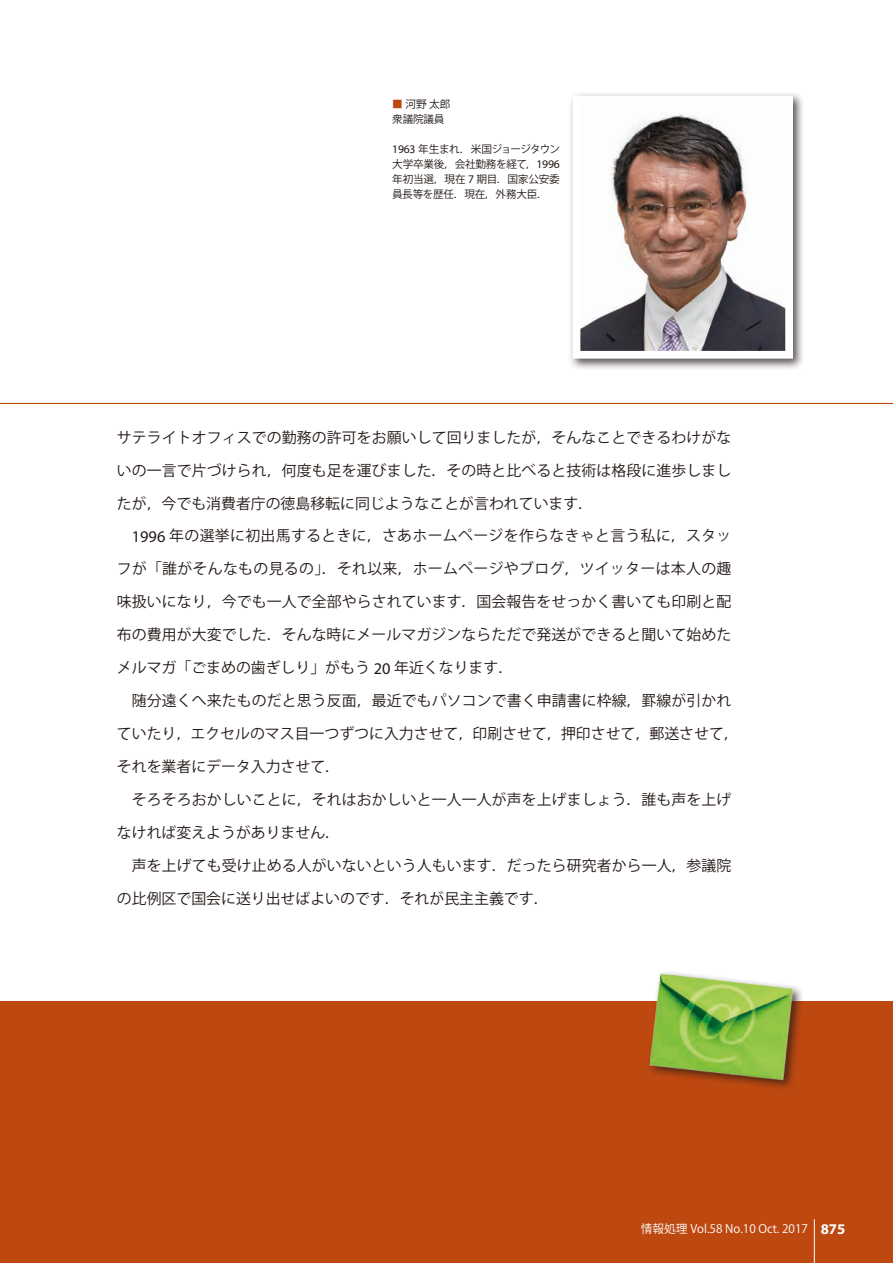
<style>
.page{position:relative;width:893px;height:1263px;background:#fff}
.page>*{position:absolute;margin:0;border:0;box-sizing:border-box;transform-origin:0 0}
.t1{font:14.85px "Koz Go Pro";letter-spacing:.005em;color:#231916}
.t2{font:14.85px "Koz Go Pro";letter-spacing:.025em;color:#231916}
.t3{font:11.7px "Koz Go Pro";color:#fff}
.t4{font:10.65px/14.9px "Koz Go Pro";letter-spacing:-.02em;color:#231916}
.s1{color:#bd4911}
.s2{font-family:"Myriad Pro";font-size:11.7px}
.s3{font-family:"Myriad Pro";font-size:16.35px}
.s4{font-family:"Myriad Pro";font-weight:700;font-size:14.85px}
</style>
<div class="page">
<div style="left:0;top:1001px;width:893px;height:262px;background:#bd4911"></div>
<hr style="left:814px;top:1219px;width:1px;height:44px;background:#fff">
<hr style="left:0;top:403px;width:893px;height:1px;background:#bd4911">
<img style="left:649px;top:972px;width:153px;height:116px">
<div style="left:569px;top:92px;width:236px;height:279px;background:#231916;opacity:.75"></div>
<img style="left:582px;top:105px;width:202px;height:245px">
<p class="t4" style="left:392px;top:97px;width:60px"><span class="s1">■</span> 河野太郎衆議院議員</p>
<p class="t4" style="left:392px;top:142px;width:170px;text-align:justify"><span class="s2">1963</span> 年生まれ．米国ジョージタウン大学卒業後，会社勤務を経て，<span class="s2">1996</span>年初当選，現在 <span class="s2">7</span> 期目．国家公安委員長等を歴任．現在，外務大臣．</p>
<p class="t1" style="left:117px;top:427px;width:616px">サテライトオフィスでの勤務の許可をお願いして回りましたが，そんなことできるわけがな</p>
<p class="t1" style="left:117px;top:460px;width:616px">いの一言で片づけられ，何度も足を運びました．その時と比べると技術は格段に進歩しまし</p>
<p class="t1" style="left:117px;top:493px;width:478px">たが，今でも消費者庁の徳島移転に同じようなことが言われています．</p>
<p class="t2" style="left:132px;top:526px;width:601px"><span class="s3">1996</span> 年の選挙に初出馬するときに，さあホームページを作らなきゃと言う私に，スタッ</p>
<p class="t1" style="left:117px;top:559px;width:616px">フが「誰がそんなもの見るの」．それ以来，ホームページやブログ，ツイッターは本人の趣</p>
<p class="t1" style="left:117px;top:592px;width:616px">味扱いになり，今でも一人で全部やらされています．国会報告をせっかく書いても印刷と配</p>
<p class="t1" style="left:117px;top:625px;width:616px">布の費用が大変でした．そんな時にメールマガジンならただで発送ができると聞いて始めた</p>
<p class="t1" style="left:117px;top:658px;width:398px">メルマガ「ごまめの歯ぎしり」がもう <span class="s3">20</span> 年近くなります．</p>
<p class="t1" style="left:117px;top:691px;width:616px">　随分遠くへ来たものだと思う反面，最近でもパソコンで書く申請書に枠線，罫線が引かれ</p>
<p class="t1" style="left:117px;top:724px;width:623px">ていたり，エクセルのマス目一つずつに入力させて，印刷させて，押印させて，郵送させて，</p>
<p class="t1" style="left:117px;top:757px;width:225px">それを業者にデータ入力させて．</p>
<p class="t1" style="left:117px;top:790px;width:616px">　そろそろおかしいことに，それはおかしいと一人一人が声を上げましょう．誰も声を上げ</p>
<p class="t1" style="left:117px;top:823px;width:225px">なければ変えようがありません．</p>
<p class="t1" style="left:117px;top:856px;width:616px">　声を上げても受け止める人がいないという人もいます．だったら研究者から一人，参議院</p>
<p class="t1" style="left:117px;top:889px;width:433px">の比例区で国会に送り出せばよいのです．それが民主主義です．</p>
<p class="t3" style="left:641px;top:1221px;width:206px">情報処理 Vol.58 No.10 Oct. 2017 <span class="s4">875</span></p>
</div>
